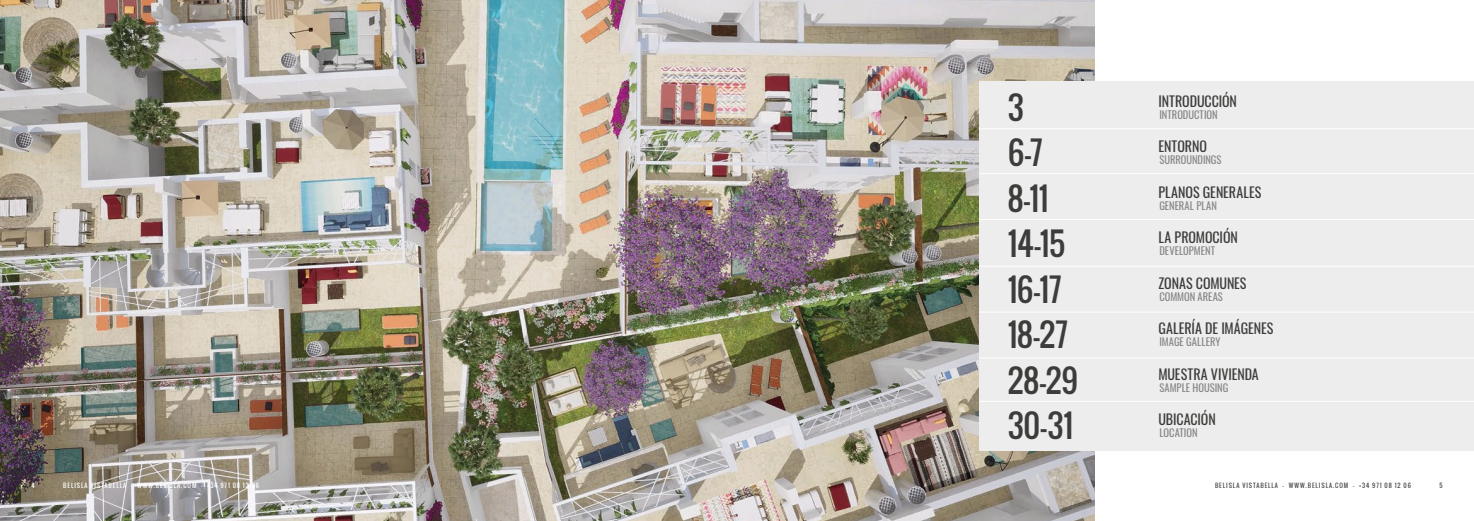
<style>
.page{position:relative;width:1474px;height:521px;background:#fff}
.page>*{position:absolute;margin:0;border:0;box-sizing:border-box;transform-origin:0 0}
.t1{font:31.5px/45.5px "Oswald";letter-spacing:-.005em;color:#3c3c3b}
.t2{font:14px "Oswald";letter-spacing:-.005em;color:#3c3c3b}
.t3{font:10.5px "Oswald";color:#878787}
.t4{font:6.12px "Oswald";letter-spacing:.15em;color:#fff}
.t5{font:6.12px "Oswald";letter-spacing:.15em;color:#4a4a49}
</style>
<div class="page">
<img style="left:0;top:0;width:1094px;height:521px">
<div style="left:979px;top:81px;width:494px;height:370px;background:#ededed"></div>
<hr style="left:979px;top:128px;width:494px;height:1px;background:#fff">
<hr style="left:979px;top:173px;width:494px;height:1px;background:#fff">
<hr style="left:979px;top:219px;width:494px;height:1px;background:#fff">
<hr style="left:979px;top:266px;width:494px;height:1px;background:#fff">
<hr style="left:979px;top:312px;width:494px;height:1px;background:#fff">
<hr style="left:979px;top:357px;width:494px;height:1px;background:#fff">
<hr style="left:979px;top:401px;width:494px;height:1px;background:#fff">
<h1 class="t1" style="left:1007px;top:84px;width:72px">3<br>6-7<br>8-11<br>14-15<br>16-17<br>18-27<br>28-29<br>30-31</h1>
<p class="t2" style="left:1158px;top:88px;width:80px">INTRODUCCIÓN</p>
<p class="t2" style="left:1158px;top:134px;width:50px">ENTORNO</p>
<p class="t2" style="left:1158px;top:179px;width:104px">PLANOS GENERALES</p>
<p class="t2" style="left:1158px;top:225px;width:81px">LA PROMOCIÓN</p>
<p class="t2" style="left:1158px;top:270px;width:90px">ZONAS COMUNES</p>
<p class="t2" style="left:1158px;top:316px;width:116px">GALERÍA DE IMÁGENES</p>
<p class="t2" style="left:1158px;top:361px;width:102px">MUESTRA VIVIENDA</p>
<p class="t2" style="left:1158px;top:407px;width:59px">UBICACIÓN</p>
<p class="t3" style="left:1159px;top:105px;width:60px">INTRODUCTION</p>
<p class="t3" style="left:1159px;top:150px;width:64px">SURROUNDINGS</p>
<p class="t3" style="left:1159px;top:196px;width:59px">GENERAL PLAN</p>
<p class="t3" style="left:1159px;top:241px;width:57px">DEVELOPMENT</p>
<p class="t3" style="left:1159px;top:287px;width:65px">COMMON AREAS</p>
<p class="t3" style="left:1159px;top:332px;width:63px">IMAGE GALLERY</p>
<p class="t3" style="left:1159px;top:378px;width:70px">SAMPLE HOUSING</p>
<p class="t3" style="left:1159px;top:423px;width:40px">LOCATION</p>
<p class="t4" style="left:31px;top:481px;width:5px">4</p>
<p class="t4" style="left:63px;top:481px;width:197px">BELISLA VISTABELLA - WWW.BELISLA.COM - +34 971 08 12 06</p>
<p class="t5" style="left:1214px;top:481px;width:197px">BELISLA VISTABELLA - WWW.BELISLA.COM - +34 971 08 12 06</p>
<p class="t5" style="left:1439px;top:481px;width:5px">5</p>
</div>
